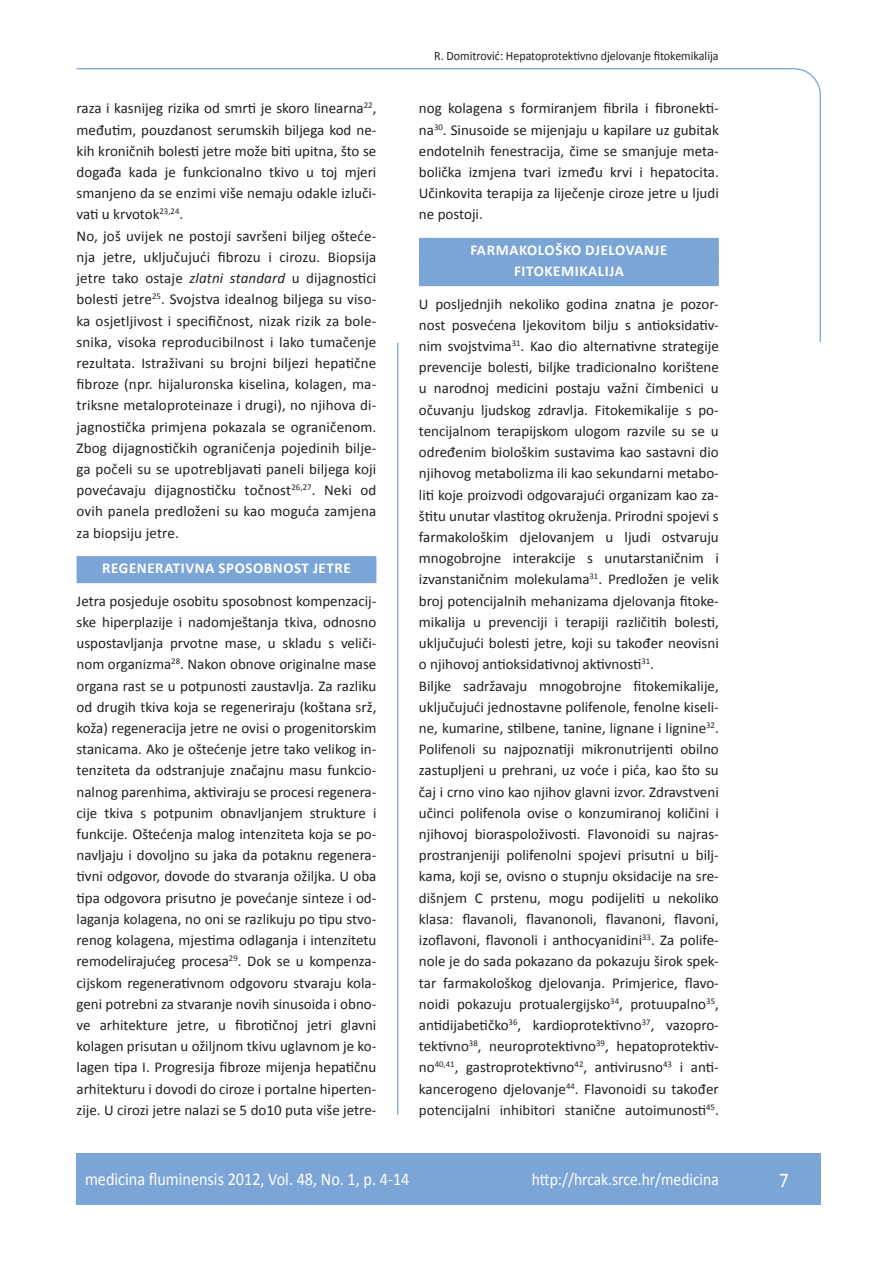
<style>
.page{position:relative;width:889px;height:1268px;background:#fff}
.page>*{position:absolute;margin:0;border:0;box-sizing:border-box;transform-origin:0 0}
.t1{font:21px "Calibri";color:#fff;scale:.9 1}
.t2{font:18px "Calibri";color:#fff;scale:.9 1}
.t3{font:17.25px "Calibri";color:#fff;scale:.9 1}
.osnovni_tekst{font:15px/21.1px "Calibri";color:#231f20;text-align:justify}
.naslov_ruler{font:700 15px "Calibri";letter-spacing:.04em;color:#fff}
.glava{font:12.75px "Calibri";color:#231f20;scale:.94 1}
.s1{font-style:italic}
</style>
<div class="page">
<svg style="left:76px;top:68px;width:745px;height:275px"></svg>
<hr style="left:397px;top:342px;width:1px;height:772px;background:#7ca5d7">
<div style="left:77px;top:1152px;width:744px;height:51px;background:#7ca5d7"></div>
<div style="left:77px;top:556px;width:299px;height:27px;background:#7ca5d7"></div>
<div style="left:419px;top:238px;width:300px;height:27px;background:#7ca5d7"></div>
<div style="left:419px;top:259px;width:300px;height:27px;background:#7ca5d7"></div>
<p class="osnovni_tekst" style="left:77px;top:97px;width:301px">raza i kasnijeg rizika od smrti je skoro linearna<sup>22</sup>, međutim, pouzdanost serumskih biljega kod ne&shy;kih kroničnih bolesti jetre može biti upitna, što se događa kada je funkcionalno tkivo u toj mjeri smanjeno da se enzimi više nemaju odakle izluči&shy;vati u krvotok<sup>23,24</sup>.</p>
<p class="osnovni_tekst" style="left:77px;top:224px;width:301px">No, još uvijek ne postoji savršeni biljeg ošteće&shy;nja jetre, uključujući fibrozu i cirozu. Biopsija jetre tako ostaje <span class="s1">zlatni standard</span> u dijagnostici bolesti jetre<sup>25</sup>. Svojstva idealnog biljega su viso&shy;ka osjetljivost i specifičnost, nizak rizik za bole&shy;snika, visoka reproducibilnost i lako tumačenje rezultata. Istraživani su brojni biljezi hepatične fibroze (npr. hijaluronska kiselina, kolagen, ma&shy;triksne metaloproteinaze i drugi), no njihova di&shy;jagnostička primjena pokazala se ograničenom.<br>Zbog dijagnostičkih ograničenja pojedinih bilje&shy;ga počeli su se upotrebljavati paneli biljega koji povećavaju dijagnostičku točnost<sup>26,27</sup>. Neki od ovih panela predloženi su kao moguća zamjena za biopsiju jetre.</p>
<p class="naslov_ruler" style="left:102px;top:559px;width:250px">REGENERATIVNA SPOSOBNOST JETRE</p>
<p class="osnovni_tekst" style="left:77px;top:589px;width:301px">Jetra posjeduje osobitu sposobnost kompenzacij&shy;ske hiperplazije i nadomještanja tkiva, odnosno uspostavljanja prvotne mase, u skladu s veliči&shy;nom organizma<sup>28</sup>. Nakon obnove originalne mase organa rast se u potpunosti zaustavlja. Za razliku od drugih tkiva koja se regeneriraju (koštana srž, koža) regeneracija jetre ne ovisi o progenitorskim stanicama. Ako je oštećenje jetre tako velikog in&shy;tenziteta da odstranjuje značajnu masu funkcio&shy;nalnog parenhima, aktiviraju se procesi regenera&shy;cije tkiva s potpunim obnavljanjem strukture i funkcije. Oštećenja malog intenziteta koja se po&shy;navljaju i dovoljno su jaka da potaknu regenera&shy;tivni odgovor, dovode do stvaranja ožiljka. U oba tipa odgovora prisutno je povećanje sinteze i od&shy;laganja kolagena, no oni se razlikuju po tipu stvo&shy;renog kolagena, mjestima odlaganja i intenzitetu remodelirajućeg procesa<sup>29</sup>. Dok se u kompenza&shy;cijskom regenerativnom odgovoru stvaraju kola&shy;geni potrebni za stvaranje novih sinusoida i obno&shy;ve arhitekture jetre, u fibrotičnoj jetri glavni kolagen prisutan u ožiljnom tkivu uglavnom je ko&shy;lagen tipa I. Progresija fibroze mijenja hepatičnu arhitekturu i dovodi do ciroze i portalne hiperten&shy;zije. U cirozi jetre nalazi se 5 do10 puta više jetre-</p>
<p class="glava" style="left:434px;top:47px;width:304px">R. Domitrović: Hepatoprotektivno djelovanje fitokemikalija</p>
<p class="osnovni_tekst" style="left:419px;top:97px;width:301px">nog kolagena s formiranjem fibrila i fibronekti&shy;na<sup>30</sup>. Sinusoide se mijenjaju u kapilare uz gubitak endotelnih fenestracija, čime se smanjuje meta&shy;bolička izmjena tvari između krvi i hepatocita.<br>Učinkovita terapija za liječenje ciroze jetre u ljudi ne postoji.</p>
<p class="naslov_ruler" style="left:470px;top:241px;width:198px">FARMAKOLOŠKO DJELOVANJE</p>
<p class="naslov_ruler" style="left:514px;top:262px;width:111px">FITOKEMIKALIJA</p>
<p class="osnovni_tekst" style="left:419px;top:292px;width:301px">U posljednjih nekoliko godina znatna je pozor&shy;nost posvećena ljekovitom bilju s antioksidativ&shy;nim svojstvima<sup>31</sup>. Kao dio alternativne strategije prevencije bolesti, biljke tradicionalno korištene u narodnoj medicini postaju važni čimbenici u očuvanju ljudskog zdravlja. Fitokemikalije s po&shy;tencijalnom terapijskom ulogom razvile su se u određenim biološkim sustavima kao sastavni dio njihovog metabolizma ili kao sekundarni metabo&shy;liti koje proizvodi odgovarajući organizam kao za&shy;štitu unutar vlastitog okruženja. Prirodni spojevi s farmakološkim djelovanjem u ljudi ostvaruju mnogobrojne interakcije s unutarstaničnim i izvanstaničnim molekulama<sup>31</sup>. Predložen je velik broj potencijalnih mehanizama djelovanja fitoke&shy;mikalija u prevenciji i terapiji različitih bolesti, uključujući bolesti jetre, koji su također neovisni o njihovoj antioksidativnoj aktivnosti<sup>31</sup>.</p>
<p class="osnovni_tekst" style="left:419px;top:674px;width:301px">Biljke sadržavaju mnogobrojne fitokemikalije, uključujući jednostavne polifenole, fenolne kiseli&shy;ne, kumarine, stilbene, tanine, lignane i lignine<sup>32</sup>.<br>Polifenoli su najpoznatiji mikronutrijenti obilno zastupljeni u prehrani, uz voće i pića, kao što su čaj i crno vino kao njihov glavni izvor. Zdravstveni učinci polifenola ovise o konzumiranoj količini i njihovoj bioraspoloživosti. Flavonoidi su najras&shy;prostranjeniji polifenolni spojevi prisutni u bilj&shy;kama, koji se, ovisno o stupnju oksidacije na sre&shy;dišnjem C prstenu, mogu podijeliti u nekoliko klasa: flavanoli, flavanonoli, flavanoni, flavoni, izoflavoni, flavonoli i anthocyanidini<sup>33</sup>. Za polife&shy;nole je do sada pokazano da pokazuju širok spek&shy;tar farmakološkog djelovanja. Primjerice, flavo&shy;noidi pokazuju protualergijsko<sup>34</sup>, protuupalno<sup>35</sup>, antidijabetičko<sup>36</sup>, kardioprotektivno<sup>37</sup>, vazopro&shy;tektivno<sup>38</sup>, neuroprotektivno<sup>39</sup>, hepatoprotektiv&shy;no<sup>40,41</sup>, gastroprotektivno<sup>42</sup>, antivirusno<sup>43</sup> i anti&shy;kancerogeno djelovanje<sup>44</sup>. Flavonoidi su također potencijalni inhibitori stanične autoimunosti<sup>45</sup>.</p>
<p class="t2" style="left:85px;top:1167px;width:362px">medicina fluminensis 2012, Vol. 48, No. 1, p. 4-14</p>
<p class="t3" style="left:532px;top:1168px;width:209px">http://hrcak.srce.hr/medicina</p>
<p class="t1" style="left:779px;top:1166px;width:12px">7</p>
</div>
